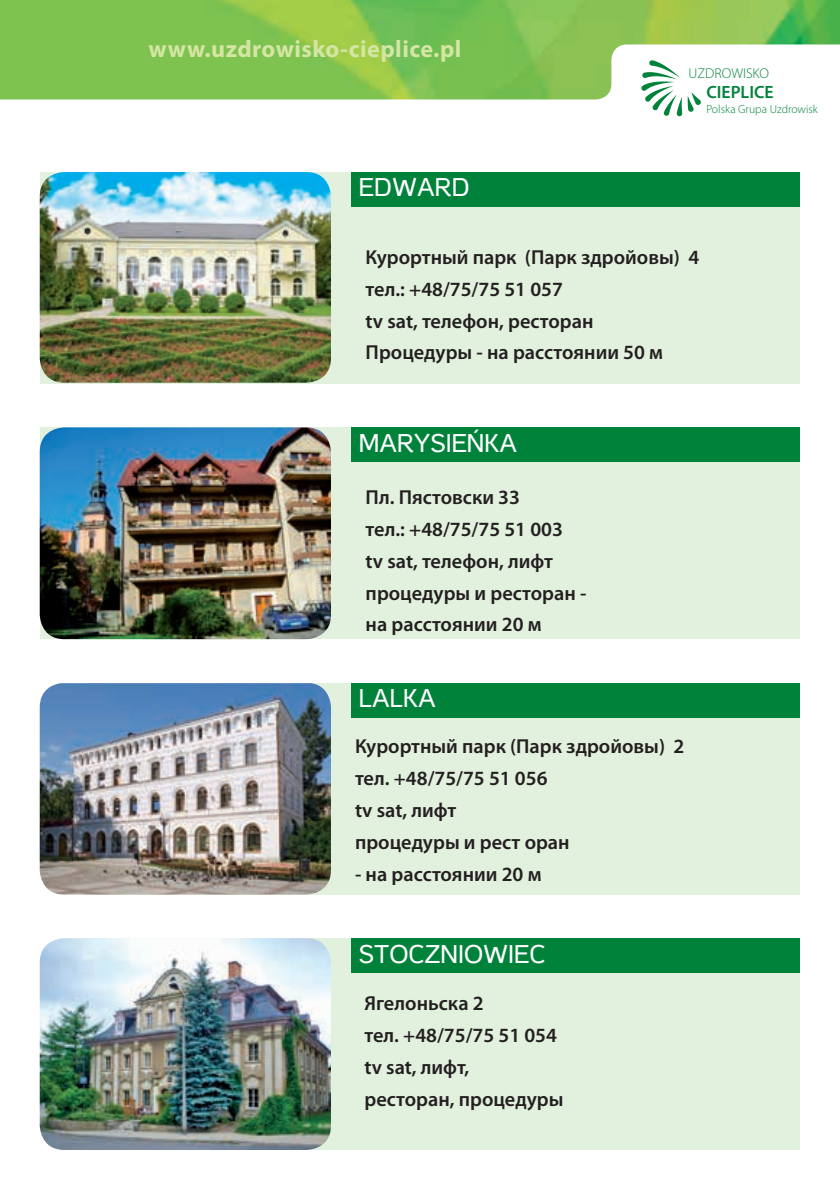
<style>
.page{position:relative;width:840px;height:1191px;background:#fff}
.page>*{position:absolute;margin:0;border:0;box-sizing:border-box;transform-origin:0 0}
.t1{font:26px "Casper";color:#fff}
.t2{font:700 24px "Myriad Pro";letter-spacing:.02em;color:#d5e6a4}
.t3{font:600 20.2px/31.8px "Myriad Pro";color:#231f20}
.t4{font:600 17.8px "Myriad Pro";color:#00823a}
.t5{font:300 14.2px "Myriad Pro";color:#00823a}
.t6{font:300 11.8px "Myriad Pro";color:#00823a}
</style>
<div class="page">
<div style="left:77px;top:938px;width:722px;height:212px;background:#e2f0de"></div>
<img style="left:40px;top:938px;width:291px;height:212px">
<div style="left:351px;top:938px;width:448px;height:35px;background:#00823a"></div>
<div style="left:85px;top:683px;width:714px;height:211px;background:#e2f0de"></div>
<img style="left:40px;top:683px;width:291px;height:211px">
<div style="left:351px;top:683px;width:448px;height:34px;background:#00823a"></div>
<div style="left:40px;top:427px;width:759px;height:212px;background:#e2f0de"></div>
<img style="left:40px;top:427px;width:291px;height:212px">
<div style="left:351px;top:427px;width:448px;height:35px;background:#00823a"></div>
<div style="left:40px;top:172px;width:759px;height:212px;background:#e2f0de"></div>
<img style="left:40px;top:172px;width:291px;height:211px">
<div style="left:351px;top:172px;width:448px;height:35px;background:#00823a"></div>
<svg style="left:645px;top:99px;width:55px;height:17px"></svg>
<img style="left:0;top:0;width:839px;height:99px">
<p class="t2" style="left:148px;top:33px;width:314px">www.uzdrowisko-cieplice.pl</p>
<p class="t1" style="left:359px;top:173px;width:112px">EDWARD</p>
<p class="t5" style="left:688px;top:65px;width:82px">UZDROWISKO</p>
<p class="t4" style="left:706px;top:80px;width:69px">CIEPLICE</p>
<p class="t6" style="left:706px;top:102px;width:113px">Polska Grupa Uzdrowisk</p>
<p class="t3" style="left:365px;top:241px;width:335px">Курортный парк (Парк здройовы) 4 тел.: +48/75/75 51 057<br>tv sat, телефон, ресторан<br>Процедуры - на расстоянии 50 м</p>
<p class="t1" style="left:359px;top:429px;width:160px">MARYSIEŃKA</p>
<p class="t3" style="left:365px;top:481px;width:222px">Пл. Пястовски 33<br>тел.: +48/75/75 51 003<br>tv sat, телефон, лифт процедуры и ресторан - на расстоянии 20 м</p>
<p class="t1" style="left:359px;top:684px;width:78px">LALKA</p>
<p class="t3" style="left:355px;top:730px;width:330px">Курортный парк (Парк здройовы) 2 тел. +48/75/75 51 056<br>tv sat, лифт<br>процедуры и рест оран</p>
<p class="t3" style="left:355px;top:857px;width:188px">- на расстоянии 20 м</p>
<p class="t1" style="left:359px;top:939px;width:188px">STOCZNIOWIEC</p>
<p class="t3" style="left:364px;top:987px;width:200px">Ягелоньска 2<br>тел. +48/75/75 51 054 tv sat, лифт, ресторан, процедуры</p>
</div>
